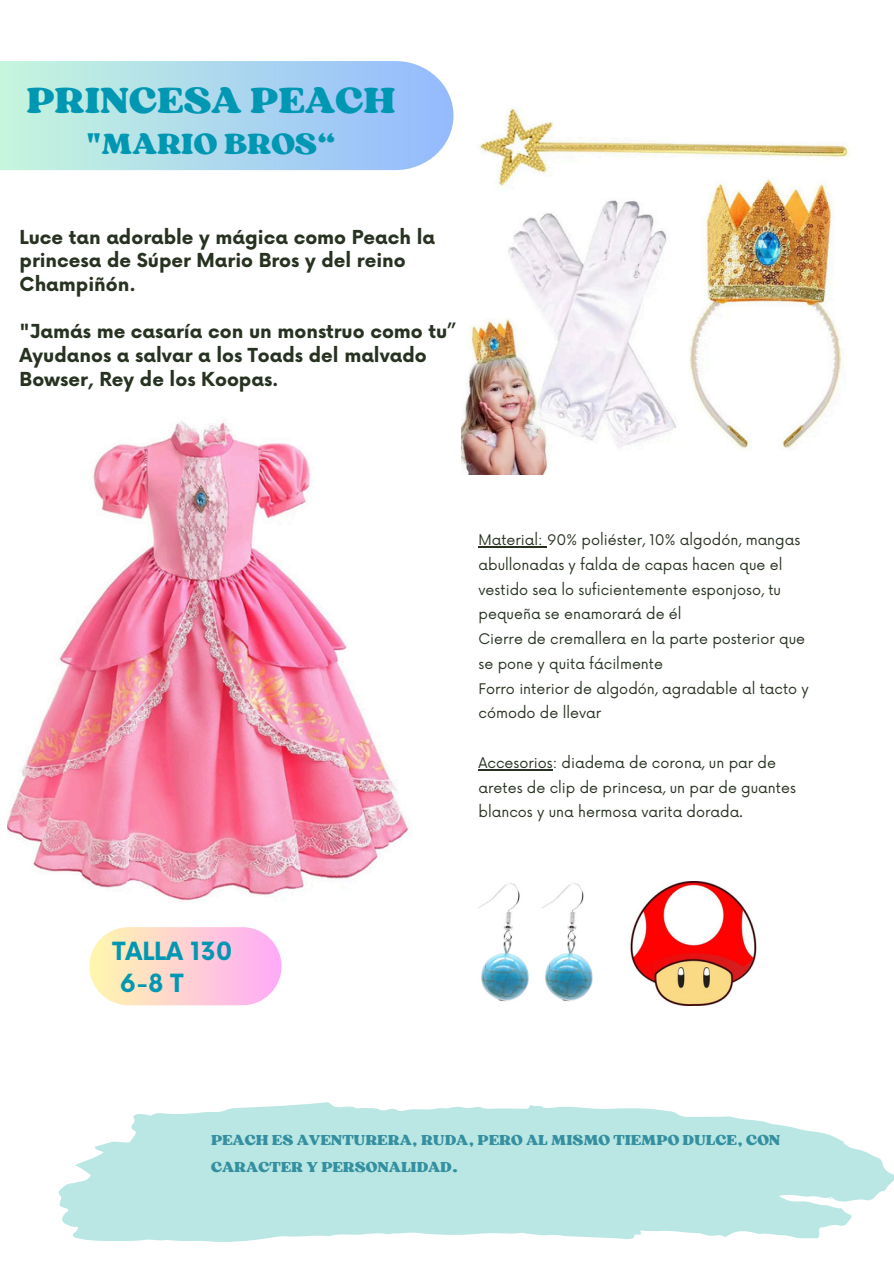
<style>
.page{position:relative;width:894px;height:1264px;background:#fff}
.page>*{position:absolute;margin:0;border:0;box-sizing:border-box;transform-origin:0 0}
.t1{font:38.25px "Sergio Trendy";color:#0097b2}
.t2{font:30.75px "Sergio Trendy";color:#0097b2}
.t3{font:700 24.45px/31.5px "Now";color:#0097b2}
.t4{font:700 18.75px/23.7px "Now";color:#273221}
.t5{font:15.15px/27px "Sergio Trendy";color:#348fa0}
.t6{font:14.25px/24.8px "Now";color:#273221}
</style>
<div class="page">
<svg style="left:0;top:61px;width:453px;height:109px;background:#afd9ed"></svg>
<svg style="left:58px;top:1102px;width:835px;height:140px;fill:#bae7e3"></svg>
<div style="left:89px;top:927px;width:192px;height:78px;background:linear-gradient(to right,#fff7ad,#ffabf7);border-radius:39px"></div>
<img style="left:8px;top:421px;width:400px;height:480px">
<hr style="left:478px;top:546px;width:69px;height:1px;background:#273221">
<hr style="left:478px;top:769px;width:74px;height:1px;background:#273221">
<img style="left:461px;top:108px;width:388px;height:366px">
<img style="left:630px;top:881px;width:127px;height:124px">
<img style="left:478px;top:883px;width:114px;height:119px">
<p class="t1" style="left:27px;top:76px;width:370px">PRINCESA PEACH</p>
<p class="t2" style="left:86px;top:124px;width:251px">"MARIO BROS“</p>
<p class="t4" style="left:20px;top:226px;width:417px">Luce tan adorable y mágica como Peach la princesa de Súper Mario Bros y del reino<br>Champiñón.</p>
<p class="t4" style="left:20px;top:321px;width:438px">"Jamás me casaría con un monstruo como tu”<br>Ayudanos a salvar a los Toads del malvado<br>Bowser, Rey de los Koopas.</p>
<p class="t3" style="left:112px;top:937px;width:121px">TALLA 130<br>6-8 T</p>
<p class="t6" style="left:478px;top:528px;width:323px">Material: 90% poliéster, 10% algodón, mangas abullonadas y falda de capas hacen que el vestido sea lo suficientemente esponjoso, tu pequeña se enamorará de él</p>
<h3 class="t6" style="left:478px;top:627px;width:328px">Cierre de cremallera en la parte posterior que se pone y quita fácilmente</h3>
<h3 class="t6" style="left:478px;top:677px;width:332px">Forro interior de algodón, agradable al tacto y cómodo de llevar</h3>
<p class="t6" style="left:478px;top:751px;width:319px">Accesorios: diadema de corona, un par de aretes de clip de princesa, un par de guantes blancos y una hermosa varita dorada.</p>
<p class="t5" style="left:211px;top:1126px;width:570px">PEACH ES AVENTURERA, RUDA, PERO AL MISMO TIEMPO DULCE, CON<br>CARACTER Y PERSONALIDAD.</p>
</div>
